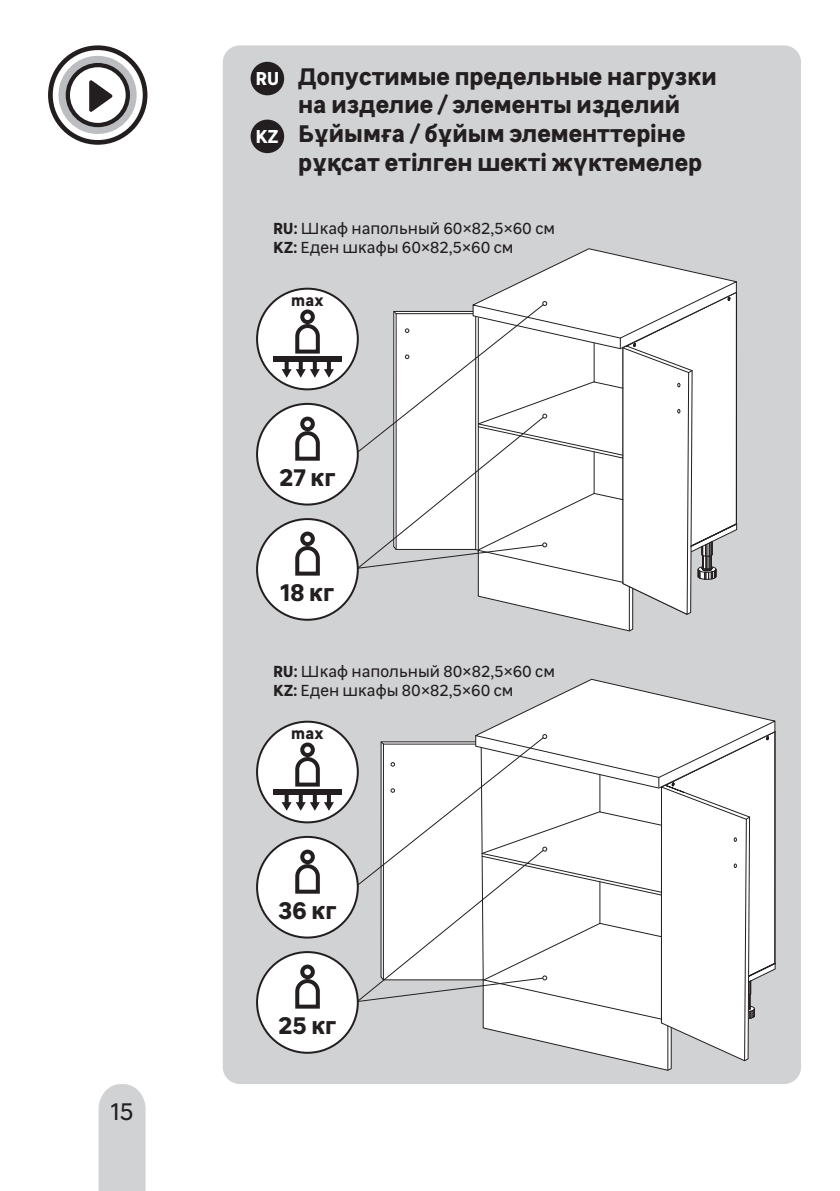
<style>
.page{position:relative;width:840px;height:1191px;background:#fff}
.page>*{position:absolute;margin:0;border:0;box-sizing:border-box;transform-origin:0 0}
.t1{font:700 24px/28.8px "Leroy Merlin Sans";color:#231f20}
.t2{font:24px "Leroy Merlin Sans";color:#231f20}
.t3{font:700 18.6px "Leroy Merlin Sans";color:#fff}
.t4{font:16px/19.2px "Leroy Merlin Sans";color:#231f20}
.t5{font:700 16px "Leroy Merlin Sans";color:#231f20}
.s1{font-weight:700}
</style>
<div class="page">
<div style="left:98px;top:1084px;width:47px;height:107px;background:#d1d2d4"></div>
<div style="left:223px;top:45px;width:577px;height:1039px;background:#d1d2d4;border-radius:17px"></div>
<div style="left:250px;top:62px;width:34px;height:33px;background:#231f20;border-radius:50%"></div>
<div style="left:250px;top:120px;width:34px;height:33px;background:#231f20;border-radius:50%"></div>
<svg style="left:48px;top:45px;width:99px;height:100px"></svg>
<div style="left:257px;top:289px;width:100px;height:100px;background:#fff;border-radius:50%"></div>
<div style="left:256px;top:288px;width:102px;height:102px;border:2px solid #231f20;border-radius:50%"></div>
<div style="left:257px;top:404px;width:100px;height:100px;background:#fff;border-radius:50%"></div>
<div style="left:256px;top:403px;width:102px;height:102px;border:2px solid #231f20;border-radius:50%"></div>
<div style="left:257px;top:519px;width:100px;height:101px;background:#fff;border-radius:50%"></div>
<div style="left:256px;top:518px;width:102px;height:103px;border:2px solid #231f20;border-radius:50%"></div>
<div style="left:273px;top:356px;width:68px;height:6px;background:#231f20"></div>
<svg style="left:284px;top:362px;width:4px;height:7px"></svg>
<svg style="left:298px;top:362px;width:4px;height:7px"></svg>
<svg style="left:312px;top:362px;width:4px;height:7px"></svg>
<hr style="left:327px;top:359px;width:4px;height:11px;background:#231f20">
<svg style="left:281px;top:369px;width:53px;height:9px"></svg>
<svg style="left:295px;top:326px;width:25px;height:28px"></svg>
<div style="left:300px;top:309px;width:14px;height:15px;border:4px solid #231f20;border-radius:50%"></div>
<svg style="left:295px;top:433px;width:25px;height:28px"></svg>
<div style="left:300px;top:416px;width:14px;height:15px;border:4px solid #231f20;border-radius:50%"></div>
<svg style="left:295px;top:548px;width:25px;height:28px"></svg>
<div style="left:300px;top:531px;width:14px;height:15px;border:4px solid #231f20;border-radius:50%"></div>
<svg style="left:356px;top:248px;width:382px;height:384px"></svg>
<div style="left:257px;top:721px;width:100px;height:101px;background:#fff;border-radius:50%"></div>
<div style="left:256px;top:720px;width:102px;height:103px;border:2px solid #231f20;border-radius:50%"></div>
<div style="left:257px;top:837px;width:100px;height:100px;background:#fff;border-radius:50%"></div>
<div style="left:256px;top:836px;width:102px;height:102px;border:2px solid #231f20;border-radius:50%"></div>
<div style="left:257px;top:952px;width:100px;height:100px;background:#fff;border-radius:50%"></div>
<div style="left:256px;top:951px;width:102px;height:102px;border:2px solid #231f20;border-radius:50%"></div>
<div style="left:273px;top:789px;width:68px;height:6px;background:#231f20"></div>
<svg style="left:284px;top:795px;width:4px;height:7px"></svg>
<svg style="left:298px;top:795px;width:4px;height:7px"></svg>
<svg style="left:312px;top:795px;width:4px;height:7px"></svg>
<hr style="left:327px;top:792px;width:4px;height:11px;background:#231f20">
<svg style="left:281px;top:802px;width:53px;height:8px"></svg>
<svg style="left:295px;top:759px;width:25px;height:28px"></svg>
<div style="left:300px;top:742px;width:14px;height:15px;border:4px solid #231f20;border-radius:50%"></div>
<svg style="left:295px;top:866px;width:25px;height:28px"></svg>
<div style="left:300px;top:849px;width:14px;height:15px;border:4px solid #231f20;border-radius:50%"></div>
<svg style="left:295px;top:981px;width:25px;height:28px"></svg>
<div style="left:300px;top:964px;width:14px;height:15px;border:4px solid #231f20;border-radius:50%"></div>
<svg style="left:356px;top:678px;width:420px;height:393px"></svg>
<p class="t2" style="left:111px;top:1093px;width:24px">15</p>
<p class="t3" style="left:255px;top:63px;width:26px">RU</p>
<p class="t3" style="left:255px;top:121px;width:25px">KZ</p>
<p class="t1" style="left:298px;top:60px;width:420px">Допустимые предельные нагрузки на изделие / элементы изделий</p>
<p class="t1" style="left:298px;top:117px;width:405px">Бұйымға / бұйым элементтеріне рұқсат етілген шекті жүктемелер</p>
<p class="t4" style="left:273px;top:217px;width:283px"><span class="s1">RU:</span> Шкаф напольный 60×82,5×60 см<br><span class="s1">KZ:</span> Еден шкафы 60×82,5×60 см</p>
<p class="t5" style="left:291px;top:287px;width:34px">max</p>
<p class="t1" style="left:279px;top:461px;width:58px">27 кг</p>
<p class="t1" style="left:280px;top:576px;width:55px">18 кг</p>
<p class="t4" style="left:273px;top:660px;width:283px"><span class="s1">RU:</span> Шкаф напольный 80×82,5×60 см<br><span class="s1">KZ:</span> Еден шкафы 80×82,5×60 см</p>
<p class="t5" style="left:291px;top:720px;width:34px">max</p>
<p class="t1" style="left:278px;top:894px;width:60px">36 кг</p>
<p class="t1" style="left:278px;top:1009px;width:60px">25 кг</p>
</div>
